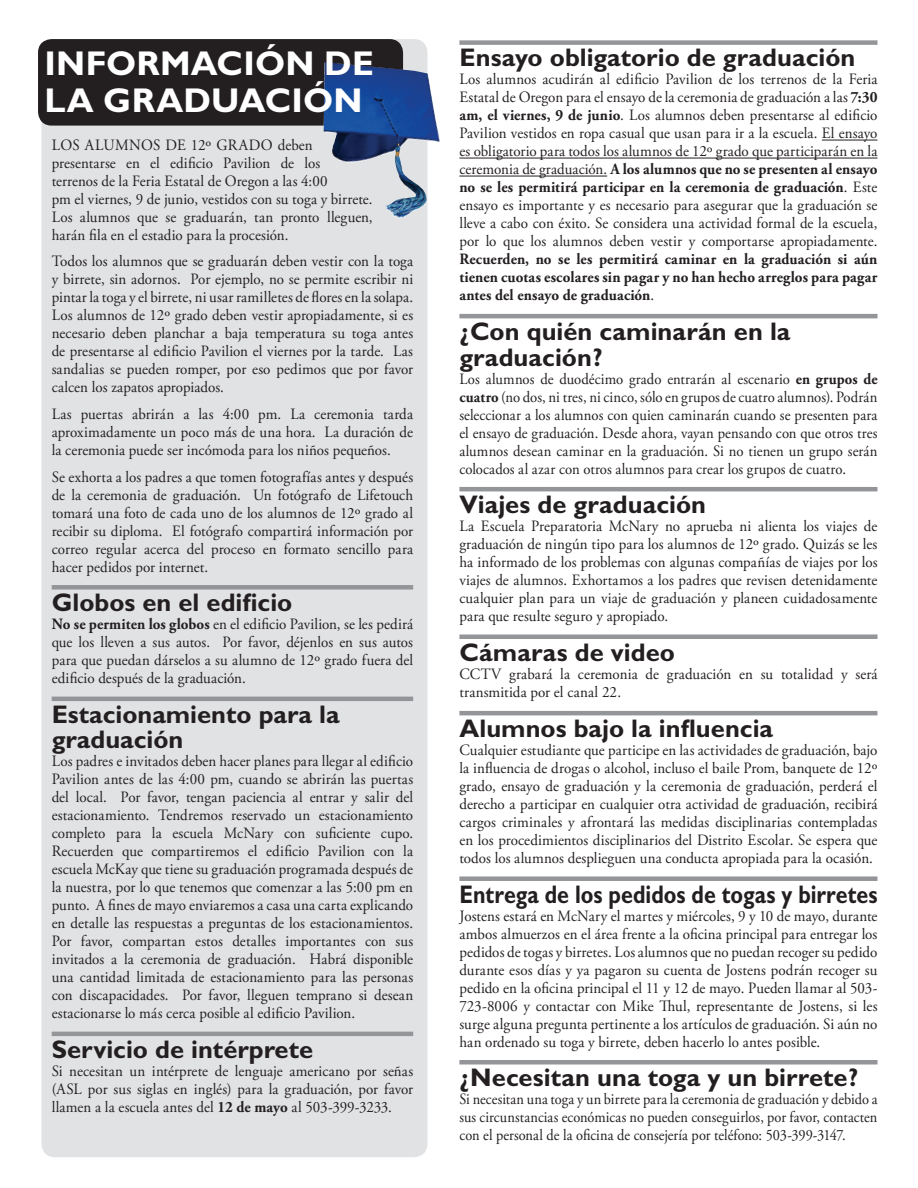
<style>
.page{position:relative;width:918px;height:1188px;background:#fff}
.page>*{position:absolute;margin:0;border:0;box-sizing:border-box;transform-origin:0 0}
.Story_Head{font:700 34.5px/37.5px "Gill Sans";letter-spacing:.005em;color:#fff}
.Story_Head-2{font:700 25.5px/25.5px "Gill Sans";color:#231f20}
.Story_Head-3{font:700 25.5px "Gill Sans";color:#231f20;scale:.84 1}
.Body_Text{font:15.75px/18px "Adobe Garamond Pro";letter-spacing:.005em;color:#231f20;text-align:justify;scale:.95 1}
.Body_Text-2{font:15.75px/18px "Adobe Garamond Pro";letter-spacing:.005em;color:#231f20;text-align:justify;scale:.93 1}
.Body_Text-3{font:15.75px/18px "Adobe Garamond Pro";letter-spacing:.005em;color:#231f20;text-align:justify;scale:.91 1}
.s1{font-weight:700}
</style>
<div class="page">
<div style="left:459px;top:40px;width:418px;height:5px;background:#939598"></div>
<hr style="left:822px;top:140px;width:56px;height:1px;background:#231f20">
<hr style="left:459px;top:158px;width:418px;height:1px;background:#231f20">
<hr style="left:459px;top:176px;width:148px;height:1px;background:#231f20">
<hr style="left:459px;top:314px;width:418px;height:4px;background:#939598">
<hr style="left:459px;top:487px;width:418px;height:4px;background:#939598">
<div style="left:459px;top:634px;width:418px;height:5px;background:#939598"></div>
<hr style="left:459px;top:711px;width:418px;height:4px;background:#939598">
<div style="left:459px;top:876px;width:418px;height:5px;background:#939598"></div>
<div style="left:459px;top:1060px;width:418px;height:5px;background:#939598"></div>
<div style="left:41px;top:39px;width:387px;height:1118px;background:#e1e2e4;border-radius:14px"></div>
<div style="left:38px;top:39px;width:365px;height:87px;background:#231f20;border-radius:14px"></div>
<div style="left:52px;top:585px;width:361px;height:5px;background:#939598"></div>
<hr style="left:52px;top:697px;width:361px;height:4px;background:#939598">
<hr style="left:52px;top:1032px;width:361px;height:4px;background:#939598">
<img style="left:323px;top:62px;width:117px;height:157px">
<p class="Story_Head" style="left:44px;top:44px;width:331px">INFORMACIÓN DE<br>LA GRADUACIÓN</p>
<p class="Body_Text" style="left:52px;top:136px;width:339px;text-align:left">LOS ALUMNOS DE 12º GRADO deben presentarse en el edificio Pavilion de los<br>terrenos de la Feria Estatal de Oregon a las 4:00<br>pm el viernes, 9 de junio, vestidos con su toga y birrete.<br>Los alumnos que se graduarán, tan pronto lleguen, harán fila en el estadio para la procesión.</p>
<p class="Body_Text" style="left:52px;top:253px;width:382px">Todos los alumnos que se graduarán deben vestir con la toga y birrete, sin adornos. Por ejemplo, no se permite escribir ni pintar la toga y el birrete, ni usar ramilletes de flores en la solapa.<br>Los alumnos de 12º grado deben vestir apropiadamente, si es necesario deben planchar a baja temperatura su toga antes de presentarse al edificio Pavilion el viernes por la tarde. Las sandalias se pueden romper, por eso pedimos que por favor calcen los zapatos apropiados.</p>
<p class="Body_Text" style="left:52px;top:406px;width:382px">Las puertas abrirán a las 4:00 pm. La ceremonia tarda aproximadamente un poco más de una hora. La duración de la ceremonia puede ser incómoda para los niños pequeños.</p>
<p class="Body_Text" style="left:52px;top:468px;width:382px">Se exhorta a los padres a que tomen fotografías antes y después de la ceremonia de graduación. Un fotógrafo de Lifetouch tomará una foto de cada uno de los alumnos de 12º grado al recibir su diploma. El fotógrafo compartirá información por correo regular acerca del proceso en formato sencillo para hacer pedidos por internet.</p>
<p class="Story_Head-2" style="left:52px;top:590px;width:242px">Globos en el edificio</p>
<p class="Body_Text" style="left:52px;top:616px;width:382px"><span class="s1">No se permiten los globos</span> en el edificio Pavilion, se les pedirá que los lleven a sus autos. Por favor, déjenlos en sus autos para que puedan dárselos a su alumno de 12º grado fuera del edificio después de la graduación.</p>
<p class="Story_Head-2" style="left:52px;top:701px;width:289px">Estacionamiento para la graduación</p>
<p class="Body_Text" style="left:52px;top:753px;width:382px">Los padres e invitados deben hacer planes para llegar al edificio Pavilion antes de las 4:00 pm, cuando se abrirán las puertas del local. Por favor, tengan paciencia al entrar y salir del estacionamiento. Tendremos reservado un estacionamiento completo para la escuela McNary con suficiente cupo.<br>Recuerden que compartiremos el edificio Pavilion con la escuela McKay que tiene su graduación programada después de la nuestra, por lo que tenemos que comenzar a las 5:00 pm en punto. A fines de mayo enviaremos a casa una carta explicando en detalle las respuestas a preguntas de los estacionamientos.<br>Por favor, compartan estos detalles importantes con sus invitados a la ceremonia de graduación. Habrá disponible una cantidad limitada de estacionamiento para las personas con discapacidades. Por favor, lleguen temprano si desean estacionarse lo más cerca posible al edificio Pavilion.</p>
<p class="Story_Head-2" style="left:52px;top:1036px;width:263px">Servicio de intérprete</p>
<p class="Body_Text" style="left:52px;top:1062px;width:382px">Si necesitan un intérprete de lenguaje americano por señas (ASL por sus siglas en inglés) para la graduación, por favor llamen a la escuela antes del <span class="s1">12 de mayo</span> al 503-399-3233.</p>
<p class="Story_Head-2" style="left:459px;top:45px;width:398px">Ensayo obligatorio de graduación</p>
<p class="Body_Text" style="left:459px;top:71px;width:442px">Los alumnos acudirán al edificio Pavilion de los terrenos de la Feria Estatal de Oregon para el ensayo de la ceremonia de graduación a las <span class="s1">7:30 am, el viernes, 9 de junio</span>. Los alumnos deben presentarse al edificio Pavilion vestidos en ropa casual que usan para ir a la escuela. El ensayo es obligatorio para todos los alumnos de 12º grado que participarán en la ceremonia de graduación. <span class="s1">A los alumnos que no se presenten al ensayo no se les permitirá participar en la ceremonia de graduación</span>. Este ensayo es importante y es necesario para asegurar que la graduación se lleve a cabo con éxito. Se considera una actividad formal de la escuela, por lo que los alumnos deben vestir y comportarse apropiadamente.<br><span class="s1">Recuerden, no se les permitirá caminar en la graduación si aún tienen cuotas escolares sin pagar y no han hecho arreglos para pagar antes del ensayo de graduación</span>.</p>
<p class="Story_Head-2" style="left:459px;top:319px;width:333px">¿Con quién caminarán en la graduación?</p>
<p class="Body_Text-2" style="left:459px;top:370px;width:451px">Los alumnos de duodécimo grado entrarán al escenario <span class="s1">en grupos de cuatro</span> (no dos, ni tres, ni cinco, sólo en grupos de cuatro alumnos). Podrán seleccionar a los alumnos con quien caminarán cuando se presenten para el ensayo de graduación. Desde ahora, vayan pensando con que otros tres alumnos desean caminar en la graduación. Si no tienen un grupo serán colocados al azar con otros alumnos para crear los grupos de cuatro.</p>
<p class="Story_Head-2" style="left:459px;top:492px;width:248px">Viajes de graduación</p>
<p class="Body_Text" style="left:459px;top:518px;width:442px">La Escuela Preparatoria McNary no aprueba ni alienta los viajes de graduación de ningún tipo para los alumnos de 12º grado. Quizás se les ha informado de los problemas con algunas compañías de viajes por los viajes de alumnos. Exhortamos a los padres que revisen detenidamente cualquier plan para un viaje de graduación y planeen cuidadosamente para que resulte seguro y apropiado.</p>
<p class="Story_Head-2" style="left:459px;top:639px;width:217px">Cámaras de video</p>
<p class="Body_Text" style="left:459px;top:665px;width:442px;line-height:18.5px">CCTV grabará la ceremonia de graduación en su totalidad y será transmitida por el canal 22.</p>
<p class="Story_Head-2" style="left:459px;top:716px;width:315px">Alumnos bajo la influencia</p>
<p class="Body_Text" style="left:459px;top:742px;width:442px">Cualquier estudiante que participe en las actividades de graduación, bajo la influencia de drogas o alcohol, incluso el baile Prom, banquete de 12º grado, ensayo de graduación y la ceremonia de graduación, perderá el derecho a participar en cualquier otra actividad de graduación, recibirá cargos criminales y afrontará las medidas disciplinarias contempladas en los procedimientos disciplinarios del Distrito Escolar. Se espera que todos los alumnos desplieguen una conducta apropiada para la ocasión.</p>
<p class="Story_Head-3" style="left:459px;top:879px;width:499px">Entrega de los pedidos de togas y birretes</p>
<p class="Body_Text" style="left:459px;top:907px;width:442px">Jostens estará en McNary el martes y miércoles, 9 y 10 de mayo, durante ambos almuerzos en el área frente a la oficina principal para entregar los pedidos de togas y birretes. Los alumnos que no puedan recoger su pedido durante esos días y ya pagaron su cuenta de Jostens podrán recoger su pedido en la oficina principal el 11 y 12 de mayo. Pueden llamar al 503- 723-8006 y contactar con Mike Thul, representante de Jostens, si les surge alguna pregunta pertinente a los artículos de graduación. Si aún no han ordenado su toga y birrete, deben hacerlo lo antes posible.</p>
<p class="Story_Head-2" style="left:459px;top:1065px;width:401px">¿Necesitan una toga y un birrete?</p>
<p class="Body_Text-3" style="left:459px;top:1091px;width:461px">Si necesitan una toga y un birrete para la ceremonia de graduación y debido a sus circunstancias económicas no pueden conseguirlos, por favor, contacten con el personal de la oficina de consejería por teléfono: 503-399-3147.</p>
</div>
